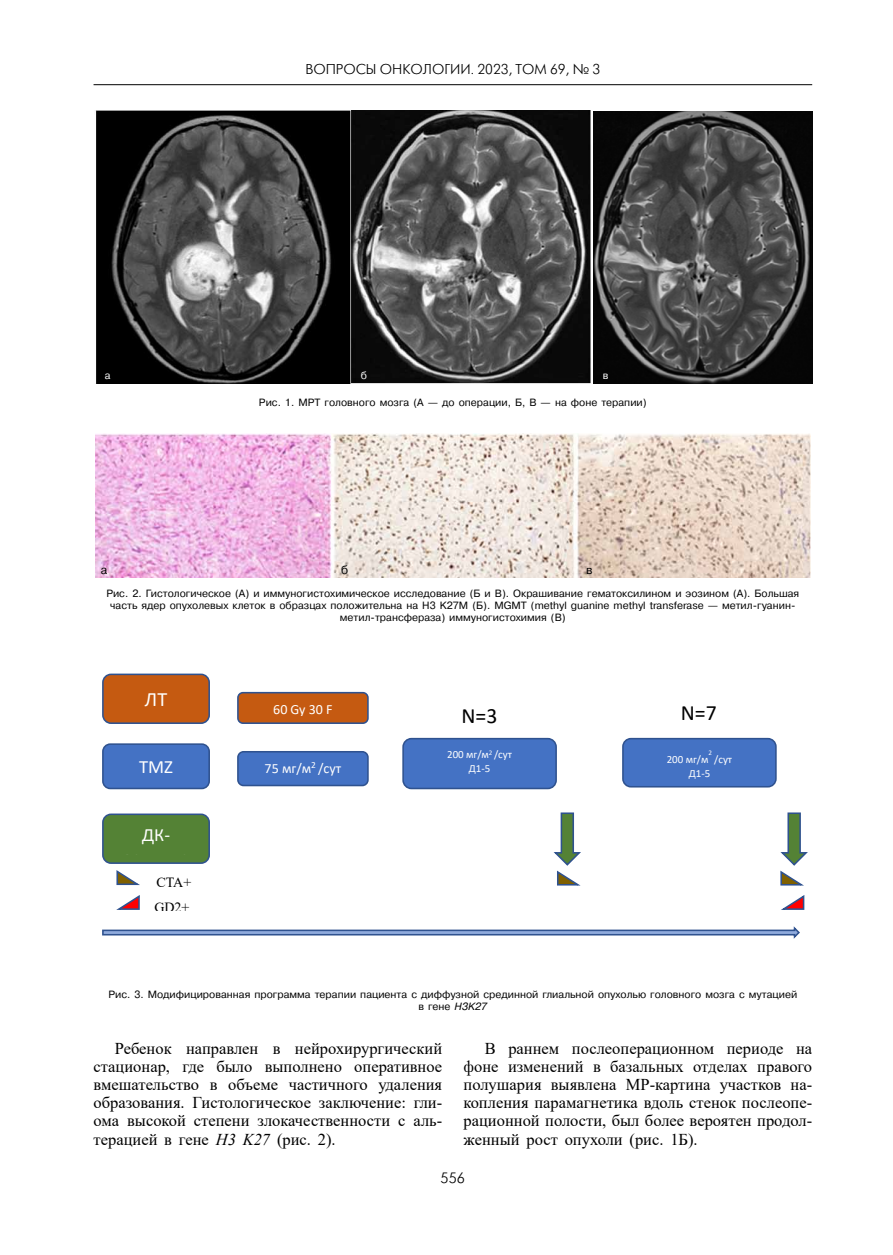
<style>
.page{position:relative;width:893px;height:1255px;background:#fff}
.page>*{position:absolute;margin:0;border:0;box-sizing:border-box;transform-origin:0 0}
.t1{font:21.75px "Calibri";color:#000}
.t2{font:20.25px "Calibri";color:#fff}
.t3{font:18.75px "Calibri";color:#fff}
.t4{font:16.5px/18.1px "Times New Roman";color:#000;text-align:justify}
.t5{font:15px "Futura Futuris Light C";color:#000}
.t6{font:14.25px "Futura Futuris Light C";color:#000}
.t7{font:14.1px "Calibri";color:#fff}
.t8{font:14.1px/24.6px "Times New Roman";color:#000}
.t9{font:12px "Pragmatica C";color:#000}
.t10{font:10.95px/14.1px "Calibri";color:#fff;text-align:center}
.t11{font:10.5px/12px "Pragmatica C";color:#000;text-align:center}
.t12{font:10.5px "Pragmatica C";color:#fff}
.t13{font:7.05px "Calibri";color:#fff}
.s1{font-style:italic}
</style>
<div class="page">
<hr style="left:94px;top:84px;width:718px;height:1px;background:#000">
<img style="left:593px;top:111px;width:219px;height:272px">
<img style="left:96px;top:111px;width:495px;height:272px">
<img style="left:95px;top:433px;width:716px;height:145px">
<div style="left:102px;top:673px;width:108px;height:51px;background:#c55a11;border:2px solid #2f528f;border-radius:8px"></div>
<div style="left:102px;top:743px;width:108px;height:46px;background:#4472c4;border:2px solid #2f528f;border-radius:7px"></div>
<div style="left:102px;top:813px;width:108px;height:50px;background:#548235;border:2px solid #2f528f;border-radius:8px"></div>
<svg style="left:102px;top:926px;width:698px;height:13px"></svg>
<div style="left:237px;top:692px;width:132px;height:32px;background:#c55a11;border:2px solid #2f528f;border-radius:5px"></div>
<div style="left:237px;top:751px;width:132px;height:35px;background:#4472c4;border:2px solid #2f528f;border-radius:6px"></div>
<div style="left:402px;top:737px;width:155px;height:52px;background:#4472c4;border:2px solid #2f528f;border-radius:8px"></div>
<svg style="left:116px;top:870px;width:24px;height:15px"></svg>
<div style="left:622px;top:737px;width:155px;height:50px;background:#4472c4;border:2px solid #2f528f;border-radius:8px"></div>
<svg style="left:553px;top:812px;width:28px;height:74px"></svg>
<img style="left:562px;top:819px;width:19px;height:33px">
<svg style="left:780px;top:812px;width:28px;height:74px"></svg>
<img style="left:789px;top:819px;width:19px;height:33px">
<svg style="left:116px;top:895px;width:24px;height:15px"></svg>
<svg style="left:781px;top:895px;width:24px;height:15px"></svg>
<p class="t12" style="left:105px;top:369px;width:7px">а</p>
<p class="t9" style="left:101px;top:563px;width:8px">а</p>
<p class="t6" style="left:305px;top:62px;width:297px">ВОПРОСЫ ОНКОЛОГИИ. 2023, ТОМ 69, № 3</p>
<p class="t12" style="left:361px;top:369px;width:8px">б</p>
<p class="t12" style="left:603px;top:369px;width:7px">в</p>
<p class="t11" style="left:259px;top:397px;width:389px">Рис. 1. МРТ головного мозга (А — до операции, Б, В — на фоне терапии)</p>
<p class="t9" style="left:341px;top:563px;width:9px">б</p>
<p class="t9" style="left:586px;top:563px;width:8px">в</p>
<p class="t11" style="left:106px;top:587px;width:694px">Рис. 2. Гистологическое (А) и иммуногистохимическое исследование (Б и В). Окрашивание гематоксилином и эозином (А). Большая часть ядер опухолевых клеток в образцах положительна на H3 K27M (Б). MGMT (methyl guanine methyl transferase — метил-гуанин&shy;метил-трансфераза) иммуногистохимия (В)</p>
<p class="t2" style="left:145px;top:685px;width:24px">ЛТ</p>
<p class="t3" style="left:139px;top:753px;width:35px">TMZ</p>
<p class="t3" style="left:142px;top:821px;width:30px">ДК-</p>
<p class="t8" style="left:154px;top:869px;width:38px">СTA+<br>GD2+</p>
<p class="t7" style="left:273px;top:699px;width:61px">60 Gy 30 F</p>
<p class="t7" style="left:265px;top:758px;width:78px">75 мг/м<sup>2</sup> /сут</p>
<h1 class="t1" style="left:461px;top:700px;width:38px">N=3</h1>
<h1 class="t1" style="left:681px;top:698px;width:38px">N=7</h1>
<p class="t10" style="left:447px;top:747px;width:66px">200 мг/м<sup>2</sup> /сут<br>Д1-5</p>
<p class="t10" style="left:667px;top:752px;width:43px">200 мг/м</p>
<p class="t13" style="left:708px;top:747px;width:5px">2</p>
<p class="t10" style="left:714px;top:752px;width:20px">/сут</p>
<p class="t10" style="left:689px;top:766px;width:23px">Д1-5</p>
<p class="t11" style="left:108px;top:988px;width:690px">Рис. 3. Модифицированная программа терапии пациента с диффузной срединной глиальной опухолью головного мозга с мутацией в гене <span class="s1">H3K27</span></p>
<p class="t4" style="left:94px;top:1038px;width:350px;text-indent:21px">Ребенок направлен в нейрохирургический стационар, где было выполнено оперативное вмешательство в объеме частичного удаления образования. Гистологическое заключение: гли&shy;ома высокой степени злокачественности с аль&shy;терацией в гене <span class="s1">H3 K27</span> (рис. 2).</p>
<p class="t4" style="left:464px;top:1038px;width:350px;text-indent:21px">В раннем послеоперационном периоде на фоне изменений в базальных отделах правого полушария выявлена МР-картина участков на&shy;копления парамагнетика вдоль стенок послеопе&shy;рационной полости, был более вероятен продол&shy;женный рост опухоли (рис. 1Б).</p>
<p class="t5" style="left:441px;top:1170px;width:26px">556</p>
</div>
